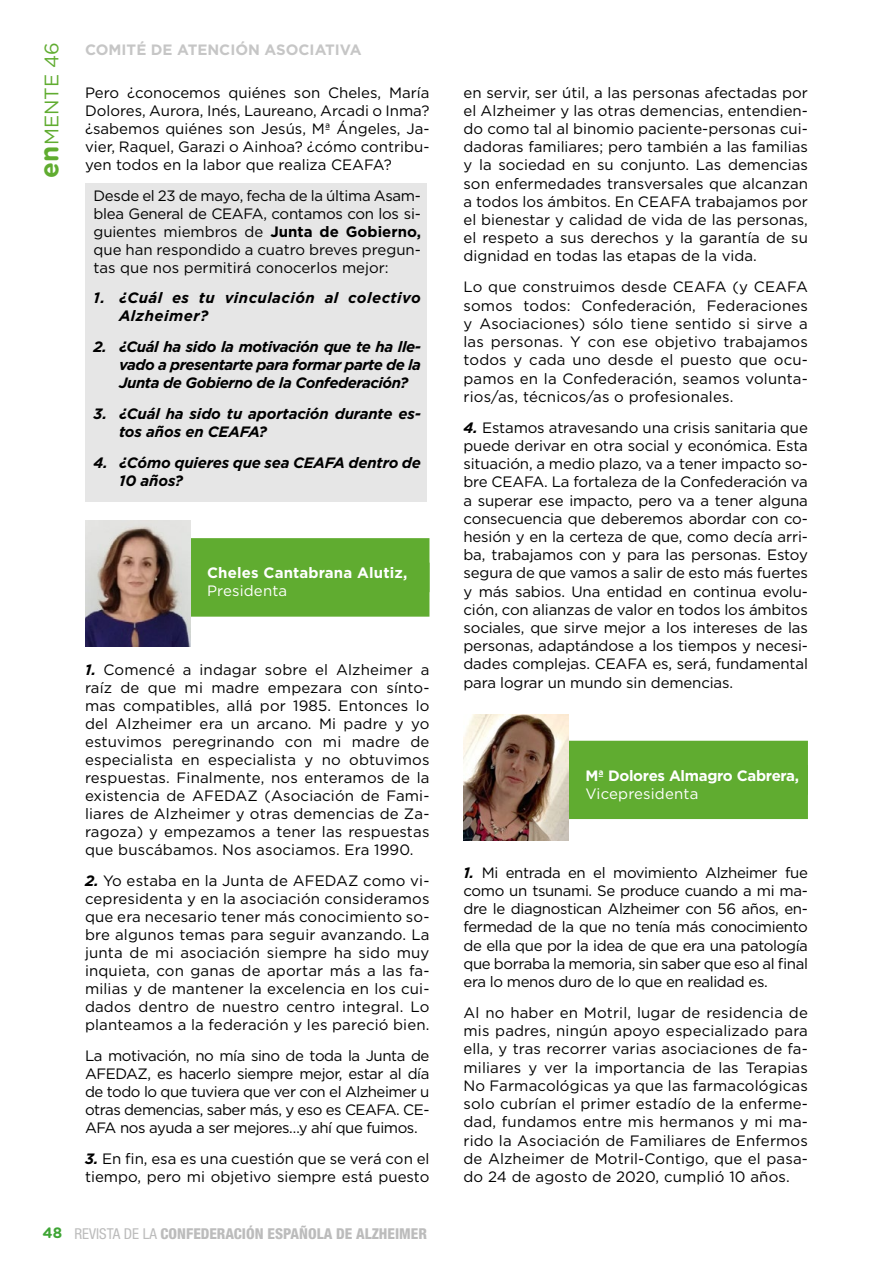
<style>
.page{position:relative;width:893px;height:1263px;background:#fff}
.page>*{position:absolute;margin:0;border:0;box-sizing:border-box;transform-origin:0 0}
.t1{font:19.5px "Gotham";color:#60ac30}
.t2{font:15px/18.1px "Gotham";color:#000;text-align:justify}
.t3{font:italic 700 15px/18px "Gotham";letter-spacing:-.01em;color:#000}
.t4{font:800 condensed 15px "Helvetica Neue LT Std";color:#bcbcbc}
.t5{font:italic 700 15px/18px "Gotham";letter-spacing:.03em;color:#000}
.t6{font:700 15px "Gotham";color:#c6c6c6}
.t7{font:15px "Gotham";letter-spacing:.01em;color:#fff}
.t8{font:700 15px "Gotham";letter-spacing:-.02em;color:#fff}
.t9{font:700 15px "Gotham";letter-spacing:.01em;color:#fff}
.t10{font:700 15px "Gotham Rounded";color:#3fa535}
.s1{font-family:"Gotham Rounded";font-weight:700;font-size:25.95px}
.s2{font-weight:700}
.s3{font-weight:700;font-style:italic}
.s4{font-weight:400}
</style>
<div class="page">
<div style="left:85px;top:184px;width:342px;height:318px;background:#e6e6e6"></div>
<div style="left:160px;top:563px;width:269px;height:54px;background:#60ac30"></div>
<div style="left:160px;top:538px;width:269px;height:54px;background:#60ac30"></div>
<div style="left:539px;top:765px;width:269px;height:54px;background:#60ac30"></div>
<div style="left:539px;top:741px;width:269px;height:54px;background:#60ac30"></div>
<img style="left:85px;top:521px;width:105px;height:126px">
<img style="left:463px;top:715px;width:105px;height:126px">
<h1 class="t1" style="left:41px;top:178px;width:137px;rotate:-90deg"><span class="s1">en</span>MENTE 46</h1>
<p class="t6" style="left:85px;top:41px;width:278px">COMITÉ DE ATENCIÓN ASOCIATIVA</p>
<p class="t2" style="left:85px;top:83px;width:346px">Pero ¿conocemos quiénes son Cheles, María Dolores, Aurora, Inés, Laureano, Arcadi o Inma? ¿sabemos quiénes son Jesús, Mª Ángeles, Ja&shy;vier, Raquel, Garazi o Ainhoa? ¿cómo contribu&shy;yen todos en la labor que realiza CEAFA?</p>
<p class="t2" style="left:94px;top:186px;width:329px">Desde el 23 de mayo, fecha de la última Asam&shy;blea General de CEAFA, contamos con los si&shy;guientes miembros de <span class="s2">Junta de Gobierno, </span>que han respondido a cuatro breves pregun&shy;tas que nos permitirá conocerlos mejor:</p>
<p class="t5" style="left:119px;top:289px;width:303px;text-indent:-26px">1. ¿Cuál es tu vinculación al colectivo<br>Alzheimer?</p>
<p class="t3" style="left:119px;top:338px;width:303px;text-align:justify;text-indent:-26px">2. ¿Cuál ha sido la motivación que te ha lle&shy;vado a presentarte para formar parte de la Junta de Gobierno de la Confederación?</p>
<p class="t3" style="left:119px;top:405px;width:303px;text-indent:-26px">3. ¿Cuál ha sido tu aportación durante es&shy;tos años en CEAFA?</p>
<p class="t3" style="left:119px;top:453px;width:303px;text-indent:-26px">4. ¿Cómo quieres que sea CEAFA dentro de<br>10 años?</p>
<p class="t9" style="left:207px;top:564px;width:202px">Cheles Cantabrana Alutiz,</p>
<p class="t7" style="left:207px;top:583px;width:82px">Presidenta</p>
<p class="t2" style="left:85px;top:660px;width:346px"><span class="s3">1.</span> Comencé a indagar sobre el Alzheimer a raíz de que mi madre empezara con sínto&shy;mas compatibles, allá por 1985. Entonces lo del Alzheimer era un arcano. Mi padre y yo estuvimos peregrinando con mi madre de especialista en especialista y no obtuvimos respuestas. Finalmente, nos enteramos de la existencia de AFEDAZ (Asociación de Fami&shy;liares de Alzheimer y otras demencias de Za&shy;ragoza) y empezamos a tener las respuestas que buscábamos. Nos asociamos. Era 1990.</p>
<p class="t2" style="left:85px;top:871px;width:346px"><span class="s3">2.</span> Yo estaba en la Junta de AFEDAZ como vi&shy;cepresidenta y en la asociación consideramos que era necesario tener más conocimiento so&shy;bre algunos temas para seguir avanzando. La junta de mi asociación siempre ha sido muy inquieta, con ganas de aportar más a las fa&shy;milias y de mantener la excelencia en los cui&shy;dados dentro de nuestro centro integral. Lo planteamos a la federación y les pareció bien.</p>
<p class="t2" style="left:85px;top:1046px;width:346px">La motivación, no mía sino de toda la Junta de AFEDAZ, es hacerlo siempre mejor, estar al día de todo lo que tuviera que ver con el Alzheimer u otras demencias, saber más, y eso es CEAFA. CE-AFA nos ayuda a ser mejores…y ahí que fuimos.</p>
<p class="t2" style="left:85px;top:1149px;width:346px"><span class="s3">3.</span> En fin, esa es una cuestión que se verá con el tiempo, pero mi objetivo siempre está puesto</p>
<p class="t10" style="left:43px;top:1222px;width:21px">48</p>
<p class="t4" style="left:74px;top:1224px;width:354px"><span class="s4">REVISTA DE LA</span> CONFEDERACIÓN ESPAÑOLA DE ALZHEIMER</p>
<p class="t2" style="left:463px;top:83px;width:346px">en servir, ser útil, a las personas afectadas por el Alzheimer y las otras demencias, entendien&shy;do como tal al binomio paciente-personas cui&shy;dadoras familiares; pero también a las familias y la sociedad en su conjunto. Las demencias son enfermedades transversales que alcanzan a todos los ámbitos. En CEAFA trabajamos por el bienestar y calidad de vida de las personas, el respeto a sus derechos y la garantía de su dignidad en todas las etapas de la vida.</p>
<p class="t2" style="left:463px;top:278px;width:346px">Lo que construimos desde CEAFA (y CEAFA somos todos: Confederación, Federaciones y Asociaciones) sólo tiene sentido si sirve a las personas. Y con ese objetivo trabajamos todos y cada uno desde el puesto que ocu&shy;pamos en la Confederación, seamos volunta&shy;rios/as, técnicos/as o profesionales.</p>
<p class="t2" style="left:463px;top:418px;width:346px"><span class="s3">4.</span> Estamos atravesando una crisis sanitaria que puede derivar en otra social y económica. Esta situación, a medio plazo, va a tener impacto so&shy;bre CEAFA. La fortaleza de la Confederación va a superar ese impacto, pero va a tener alguna consecuencia que deberemos abordar con co&shy;hesión y en la certeza de que, como decía arri&shy;ba, trabajamos con y para las personas. Estoy segura de que vamos a salir de esto más fuertes y más sabios. Una entidad en continua evolu&shy;ción, con alianzas de valor en todos los ámbitos sociales, que sirve mejor a los intereses de las personas, adaptándose a los tiempos y necesi&shy;dades complejas. CEAFA es, será, fundamental para lograr un mundo sin demencias.</p>
<p class="t8" style="left:585px;top:767px;width:215px">Mª Dolores Almagro Cabrera,</p>
<p class="t7" style="left:585px;top:785px;width:114px">Vicepresidenta</p>
<p class="t2" style="left:463px;top:863px;width:346px"><span class="s3">1.</span> Mi entrada en el movimiento Alzheimer fue como un tsunami. Se produce cuando a mi ma&shy;dre le diagnostican Alzheimer con 56 años, en&shy;fermedad de la que no tenía más conocimiento de ella que por la idea de que era una patología que borraba la memoria, sin saber que eso al final era lo menos duro de lo que en realidad es.</p>
<p class="t2" style="left:463px;top:1003px;width:346px">Al no haber en Motril, lugar de residencia de mis padres, ningún apoyo especializado para ella, y tras recorrer varias asociaciones de fa&shy;miliares y ver la importancia de las Terapias No Farmacológicas ya que las farmacológicas solo cubrían el primer estadío de la enferme&shy;dad, fundamos entre mis hermanos y mi ma&shy;rido la Asociación de Familiares de Enfermos de Alzheimer de Motril-Contigo, que el pasa&shy;do 24 de agosto de 2020, cumplió 10 años.</p>
</div>
